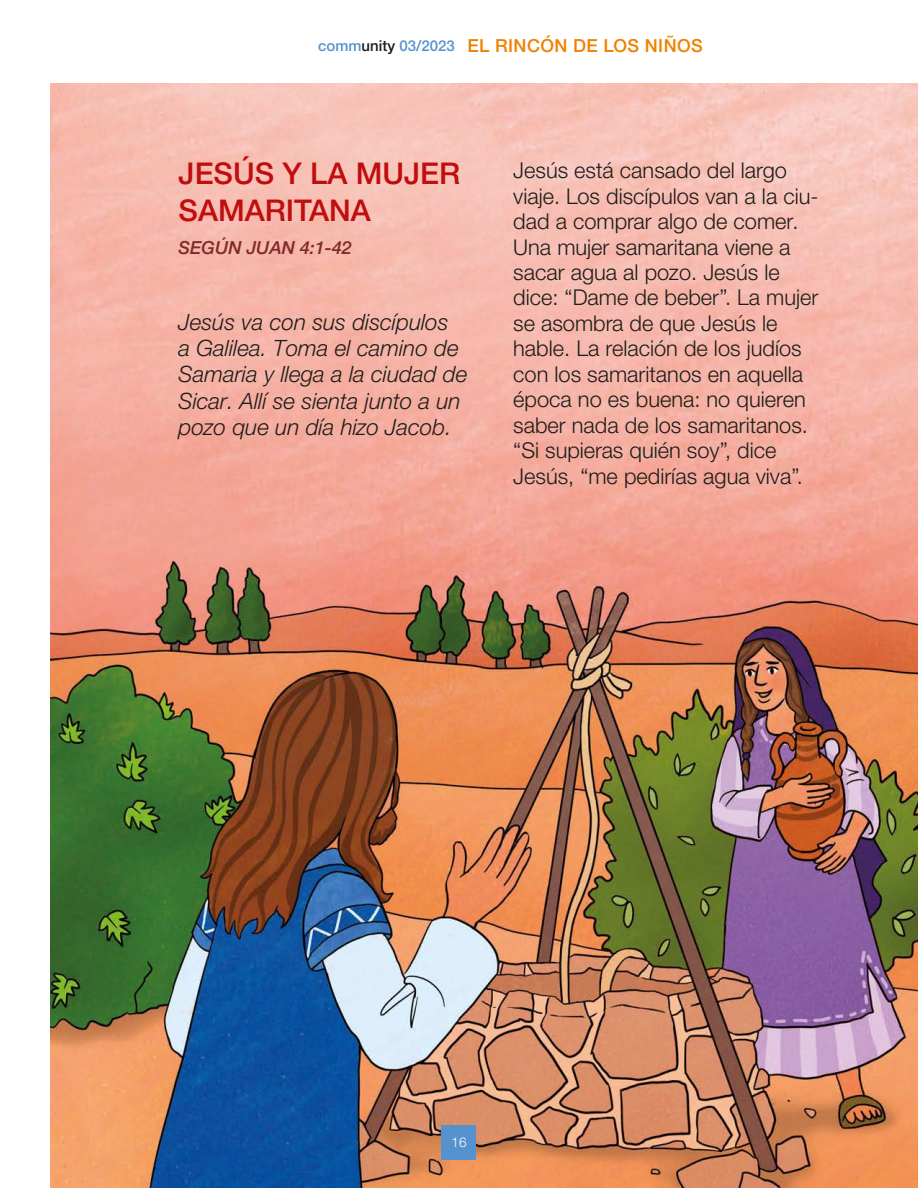
<style>
.page{position:relative;width:918px;height:1188px;background:#fff}
.page>*{position:absolute;margin:0;border:0;box-sizing:border-box;transform-origin:0 0}
.t1{font:500 30px/37px "Helvetica Neue LTW1 G";color:#c00d0e}
.t2{font:italic 300 22.5px/26.2px "Helvetica Neue LTW1 G";color:#1d1d1b}
.t3{font:300 21.9px/25.5px "Helvetica Neue LTW1 G";color:#1d1d1b}
.t4{font:500 18px "Helvetica Neue LTW1 G";letter-spacing:.02em;color:#f08100}
.t5{font:italic 500 18px "Helvetica Neue LTW1 G";color:#812b29}
.t6{font:300 13.5px "Helvetica Neue LTW1 G";color:#fff}
.s1{font-size:15px;color:#5692ce}
.s2{font-size:15px;color:#1d1d1b}
</style>
<div class="page">
<img style="left:51px;top:84px;width:867px;height:1104px">
<div style="left:442px;top:1125px;width:34px;height:34px;background:#5692ce"></div>
<p class="t4" style="left:318px;top:35px;width:386px"><span class="s1">comm</span><span class="s2">unity</span> <span class="s1">03/2023</span> EL RINCÓN DE LOS NIÑOS</p>
<h1 class="t1" style="left:179px;top:155px;width:283px">JESÚS Y LA MUJER<br>SAMARITANA</h1>
<p class="t5" style="left:179px;top:237px;width:175px">SEGÚN JUAN 4:1-42</p>
<p class="t2" style="left:179px;top:309px;width:290px">Jesús va con sus discípulos<br>a Galilea. Toma el camino de<br>Samaria y llega a la ciudad de<br>Sicar. Allí se sienta junto a un pozo que un día hizo Jacob.</p>
<p class="t3" style="left:513px;top:157px;width:307px">Jesús está cansado del largo viaje. Los discípulos van a la ciu&shy;dad a comprar algo de comer.<br>Una mujer samaritana viene a sacar agua al pozo. Jesús le dice: “Dame de beber”. La mujer se asombra de que Jesús le hable. La relación de los judíos con los samaritanos en aquella época no es buena: no quieren saber nada de los samaritanos. “Si supieras quién soy”, dice<br>Jesús, “me pedirías agua viva”.</p>
<p class="t6" style="left:451px;top:1134px;width:17px">16</p>
</div>
